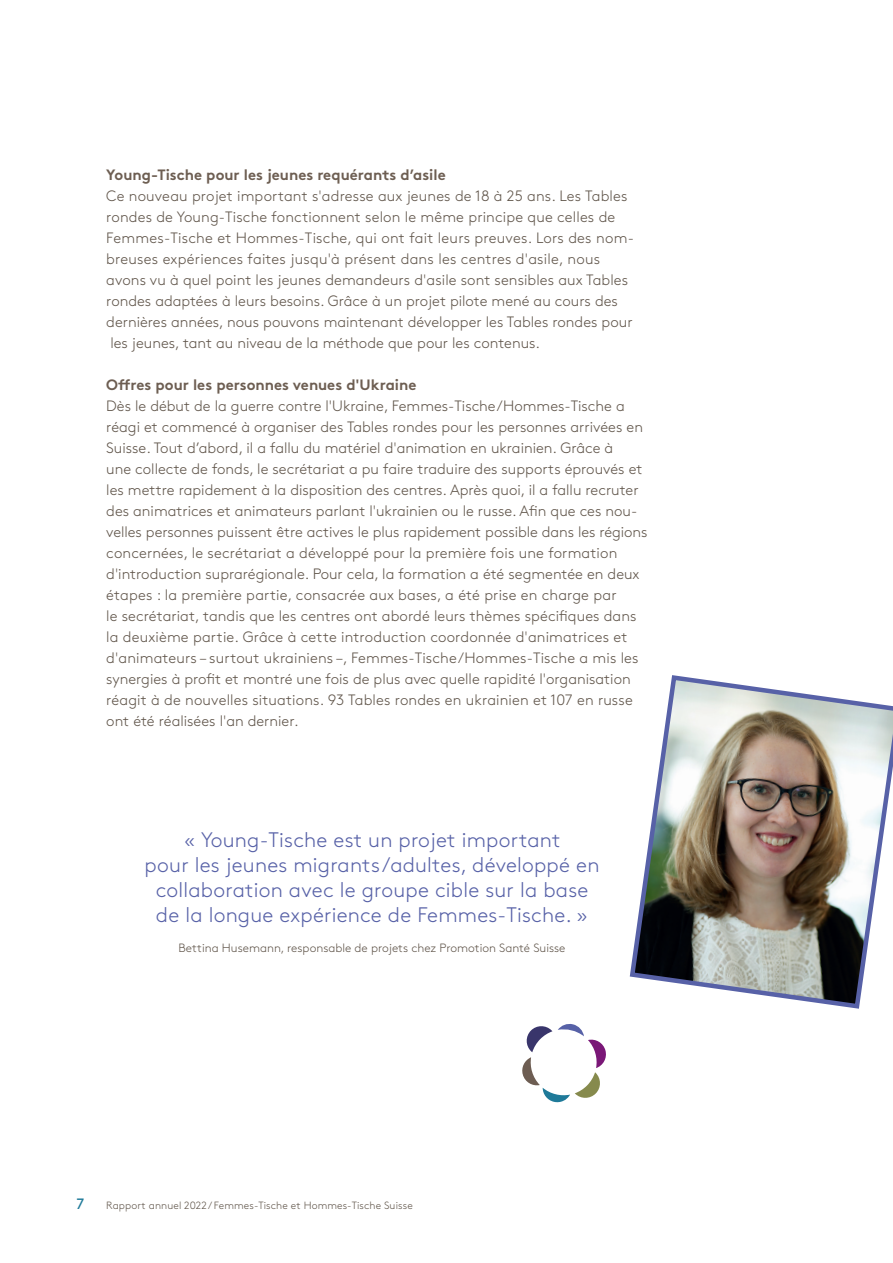
<style>
.page{position:relative;width:893px;height:1263px;background:#fff}
.page>*{position:absolute;margin:0;border:0;box-sizing:border-box;transform-origin:0 0}
.t1{font:300 21px/25.2px "Brown Pro";letter-spacing:.01em;color:#5761a7;text-align:center}
.t2{font:300 15px/21px "Brown Pro";color:#5f5449}
.t3{font:700 15px "Brown Pro";color:#6d5e52}
.t4{font:15px "Brown Pro";color:#1f7a99}
.t5{font:300 12px "Brown Pro";color:#5f5449}
.t6{font:300 10.5px "Brown Pro";letter-spacing:.01em;color:#5f5449}
</style>
<div class="page">
<img style="left:629px;top:675px;width:264px;height:334px">
<svg style="left:522px;top:1024px;width:84px;height:79px"></svg>
<p class="t3" style="left:106px;top:163px;width:341px">Young-Tische pour les jeunes requérants d’asile</p>
<p class="t2" style="left:106px;top:184px;width:529px">Ce nouveau projet important s'adresse aux jeunes de 18 à 25 ans. Les Tables rondes de Young-Tische fonctionnent selon le même principe que celles de Femmes-Tische et Hommes-Tische, qui ont fait leurs preuves. Lors des nom&shy;breuses expériences faites jusqu'à présent dans les centres d'asile, nous avons vu à quel point les jeunes demandeurs d'asile sont sensibles aux Tables rondes adaptées à leurs besoins. Grâce à un projet pilote mené au cours des dernières années, nous pouvons maintenant développer les Tables rondes pour les jeunes, tant au niveau de la méthode que pour les contenus.</p>
<p class="t3" style="left:106px;top:373px;width:312px">Offres pour les personnes venues d'Ukraine</p>
<p class="t2" style="left:106px;top:394px;width:543px">Dès le début de la guerre contre l'Ukraine, Femmes-Tische/Hommes-Tische a réagi et commencé à organiser des Tables rondes pour les personnes arrivées en Suisse. Tout d’abord, il a fallu du matériel d'animation en ukrainien. Grâce à<br>une collecte de fonds, le secrétariat a pu faire traduire des supports éprouvés et les mettre rapidement à la disposition des centres. Après quoi, il a fallu recruter des animatrices et animateurs parlant l'ukrainien ou le russe. Afin que ces nou&shy;velles personnes puissent être actives le plus rapidement possible dans les régions concernées, le secrétariat a développé pour la première fois une formation d'introduction suprarégionale. Pour cela, la formation a été segmentée en deux étapes : la première partie, consacrée aux bases, a été prise en charge par<br>le secrétariat, tandis que les centres ont abordé leurs thèmes spécifiques dans la deuxième partie. Grâce à cette introduction coordonnée d'animatrices et d'animateurs – surtout ukrainiens –, Femmes-Tische/Hommes-Tische a mis les synergies à profit et montré une fois de plus avec quelle rapidité l'organisation réagit à de nouvelles situations. 93 Tables rondes en ukrainien et 107 en russe ont été réalisées l'an dernier.</p>
<h1 class="t1" style="left:145px;top:825px;width:456px">« Young-Tische est un projet important<br>pour les jeunes migrants/adultes, développé en collaboration avec le groupe cible sur la base de la longue expérience de Femmes-Tische. »</h1>
<p class="t5" style="left:179px;top:939px;width:388px">Bettina Husemann, responsable de projets chez Promotion Santé Suisse</p>
<p class="t4" style="left:77px;top:1192px;width:9px">7</p>
<p class="t6" style="left:106px;top:1198px;width:308px">Rapport annuel 2022 / Femmes-Tische et Hommes-Tische Suisse</p>
</div>
